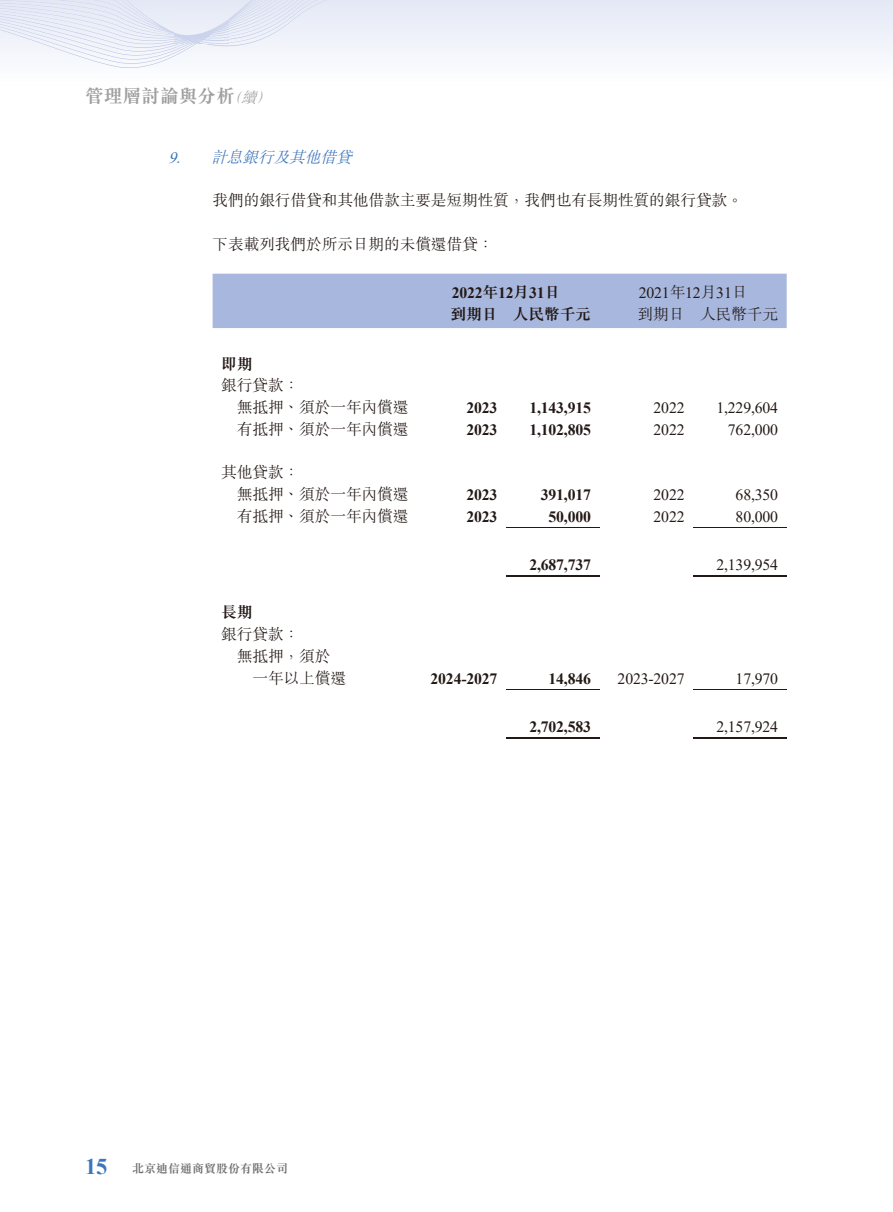
<style>
.page{position:relative;width:893px;height:1212px;background:#fff}
.page>*{position:absolute;margin:0;border:0;box-sizing:border-box;transform-origin:0 0}
.t1{font:18.75px "M Sung HK Bold E Ten B5 H";color:#9f9fa0}
.t2{font:15.75px/21.8px "M Sung HK Light E Ten B5 H";letter-spacing:-.01em;color:#231916}
.t3{font:700 15.75px "Times New Roman";letter-spacing:-.01em;color:#231916}
.t4{font:15.75px "Times New Roman";letter-spacing:-.01em;color:#231916}
.t5{font:15.75px "M Sung HK Bold E Ten B5 H";letter-spacing:-.01em;color:#231916}
.t6{font:italic 15.75px "M Sung HK Light E Ten B5 H";letter-spacing:-.01em;color:#3d76bb}
.t7{font:12px "M Sung HK Bold E Ten B5 H";color:#717171}
.s1{font-family:"M Sung HK Light E Ten B5 H";font-style:italic;font-size:15px}
.s2{font-family:"Times New Roman"}
.s3{font-family:"M Sung HK Bold E Ten B5 H";font-weight:400}
.s4{font-family:"M Sung HK Light E Ten B5 H"}
.s5{font-family:"Times New Roman";font-weight:700;font-size:22.5px;color:#3d76bb}
</style>
<div class="page">
<div style="left:526px;top:0;width:367px;height:53px;background:#edeff8"></div>
<svg style="left:0;top:0;width:526px;height:68px"></svg>
<div style="left:213px;top:274px;width:574px;height:54px;background:#a7b7de"></div>
<hr style="left:506px;top:528px;width:94px;height:1px;background:#231916">
<hr style="left:693px;top:528px;width:94px;height:1px;background:#231916">
<hr style="left:506px;top:575px;width:94px;height:2px;background:#231916">
<hr style="left:693px;top:575px;width:94px;height:2px;background:#231916">
<hr style="left:506px;top:689px;width:94px;height:1px;background:#231916">
<hr style="left:693px;top:689px;width:94px;height:1px;background:#231916">
<hr style="left:506px;top:737px;width:94px;height:2px;background:#231916">
<hr style="left:693px;top:737px;width:94px;height:2px;background:#231916">
<img style="left:175px;top:0;width:54px;height:43px">
<p class="t1" style="left:85px;top:89px;width:191px">管理層討論與分析<span class="s1">（續）</span></p>
<p class="t6" style="left:168px;top:151px;width:185px"><span class="s2">9.</span> 計息銀行及其他借貸</p>
<p class="t2" style="left:213px;top:192px;width:532px">我們的銀行借貸和其他借款主要是短期性質，我們也有長期性質的銀行貸款。</p>
<p class="t2" style="left:213px;top:235px;width:282px">下表載列我們於所示日期的未償還借貸：</p>
<p class="t3" style="left:452px;top:284px;width:110px">2022<span class="s3">年</span>12<span class="s3">月</span>31<span class="s3">日</span></p>
<p class="t4" style="left:639px;top:284px;width:110px">2021<span class="s4">年</span>12<span class="s4">月</span>31<span class="s4">日</span></p>
<p class="t5" style="left:451px;top:308px;width:142px">到期日 人民幣千元</p>
<p class="t2" style="left:638px;top:305px;width:142px">到期日 人民幣千元</p>
<p class="t5" style="left:221px;top:358px;width:33px">即期</p>
<p class="t2" style="left:237px;top:377px;width:173px;text-indent:-16px">銀行貸款：<br>無抵押、須於一年內償還</p>
<p class="t3" style="left:466px;top:399px;width:33px">2023</p>
<p class="t3" style="left:529px;top:399px;width:63px">1,143,915</p>
<p class="t4" style="left:654px;top:399px;width:33px">2022</p>
<p class="t4" style="left:716px;top:399px;width:63px">1,229,604</p>
<p class="t2" style="left:237px;top:420px;width:173px">有抵押、須於一年內償還</p>
<p class="t3" style="left:466px;top:421px;width:33px">2023</p>
<p class="t3" style="left:529px;top:421px;width:63px">1,102,805</p>
<p class="t4" style="left:654px;top:421px;width:33px">2022</p>
<p class="t4" style="left:728px;top:421px;width:52px">762,000</p>
<p class="t2" style="left:237px;top:464px;width:173px;text-indent:-16px">其他貸款：<br>無抵押、須於一年內償還</p>
<p class="t3" style="left:466px;top:486px;width:33px">2023</p>
<p class="t3" style="left:541px;top:486px;width:52px">391,017</p>
<p class="t4" style="left:654px;top:486px;width:33px">2022</p>
<p class="t4" style="left:736px;top:486px;width:44px">68,350</p>
<p class="t2" style="left:237px;top:507px;width:173px">有抵押、須於一年內償還</p>
<p class="t3" style="left:466px;top:508px;width:33px">2023</p>
<p class="t3" style="left:549px;top:508px;width:44px">50,000</p>
<p class="t4" style="left:654px;top:508px;width:33px">2022</p>
<p class="t4" style="left:736px;top:508px;width:44px">80,000</p>
<p class="t3" style="left:529px;top:556px;width:63px">2,687,737</p>
<p class="t4" style="left:716px;top:556px;width:63px">2,139,954</p>
<p class="t5" style="left:221px;top:607px;width:33px">長期</p>
<p class="t2" style="left:221px;top:625px;width:80px">銀行貸款：</p>
<p class="t2" style="left:237px;top:647px;width:95px">無抵押，須於</p>
<p class="t2" style="left:253px;top:669px;width:95px">一年以上償還</p>
<p class="t3" style="left:430px;top:670px;width:68px">2024-2027</p>
<p class="t3" style="left:548px;top:670px;width:44px">14,846</p>
<p class="t4" style="left:618px;top:670px;width:68px">2023-2027</p>
<p class="t4" style="left:736px;top:670px;width:44px">17,970</p>
<p class="t3" style="left:529px;top:718px;width:63px">2,702,583</p>
<p class="t4" style="left:716px;top:718px;width:63px">2,157,924</p>
<p class="t7" style="left:85px;top:1163px;width:205px"><span class="s5">15</span> 北京迪信通商貿股份有限公司</p>
</div>
